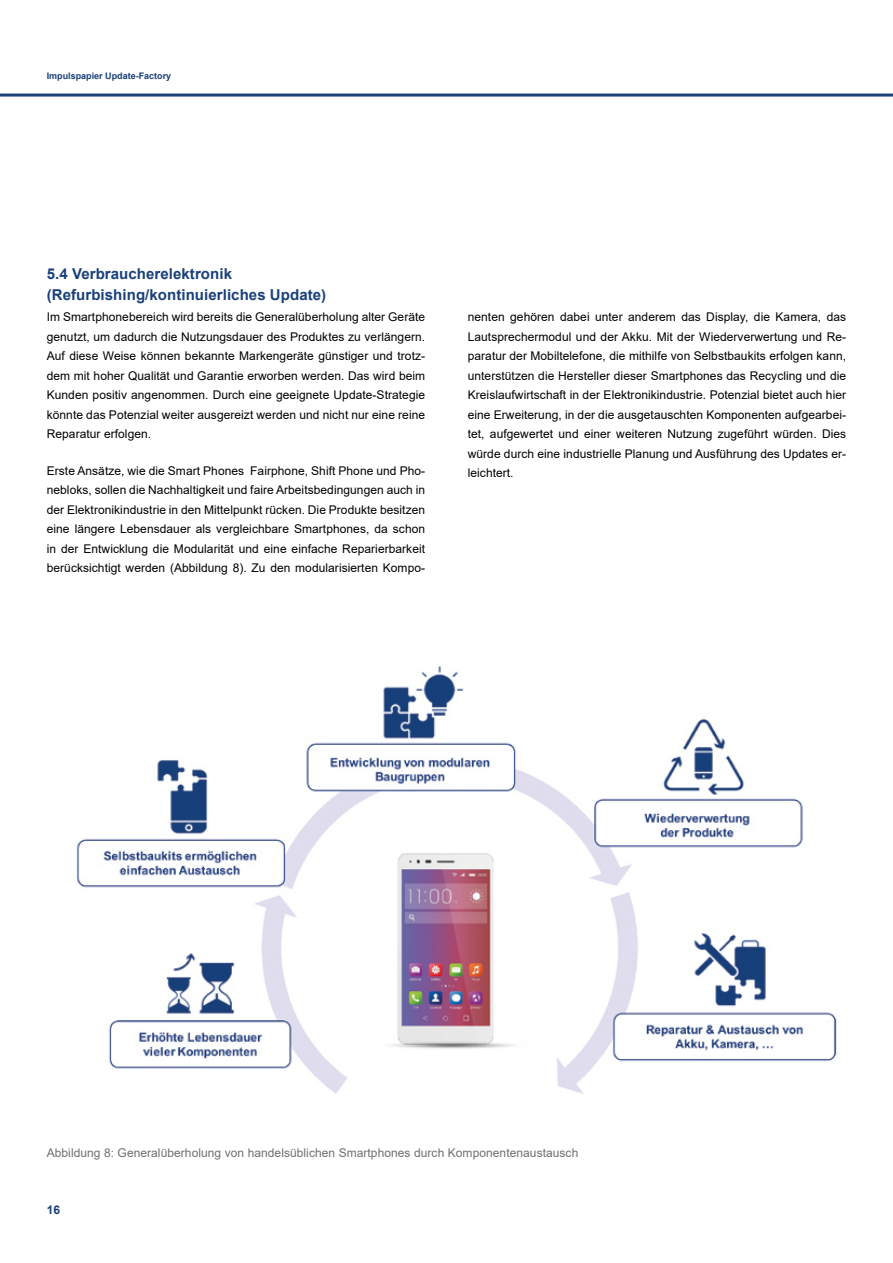
<style>
.page{position:relative;width:893px;height:1263px;background:#fff}
.page>*{position:absolute;margin:0;border:0;box-sizing:border-box;transform-origin:0 0}
.t1{font:700 15px/21px "Arial";letter-spacing:.005em;color:#19407b}
.t2{font:12px/19.5px "Arial";letter-spacing:.005em;color:#000;text-align:justify}
.t3{font:12px "Arial";letter-spacing:.005em;color:#706f6f}
.t4{font:700 12px "Arial";color:#19407b}
.t5{font:700 9px "Arial";color:#19407b}
</style>
<div class="page">
<hr style="left:0;top:94px;width:893px;height:3px;background:#19407b">
<img style="left:76px;top:666px;width:761px;height:428px">
<p class="t5" style="left:47px;top:72px;width:126px">Impulspapier Update-Factory</p>
<p class="t1" style="left:47px;top:264px;width:281px">5.4 Verbraucherelektronik (Refurbishing/kontinuierliches Update)</p>
<p class="t2" style="left:47px;top:309px;width:380px">Im Smartphonebereich wird bereits die Generalüberholung alter Geräte genutzt, um dadurch die Nutzungsdauer des Produktes zu verlängern.<br>Auf diese Weise können bekannte Markengeräte günstiger und trotz&shy;dem mit hoher Qualität und Garantie erworben werden. Das wird beim Kunden positiv angenommen. Durch eine geeignete Update-Strategie könnte das Potenzial weiter ausgereizt werden und nicht nur eine reine Reparatur erfolgen.</p>
<p class="t2" style="left:47px;top:462px;width:380px">Erste Ansätze, wie die Smart Phones Fairphone, Shift Phone und Pho&shy;nebloks, sollen die Nachhaltigkeit und faire Arbeitsbedingungen auch in der Elektronikindustrie in den Mittelpunkt rücken. Die Produkte besitzen eine längere Lebensdauer als vergleichbare Smartphones, da schon in der Entwicklung die Modularität und eine einfache Reparierbarkeit berücksichtigt werden (Abbildung 8). Zu den modularisierten Kompo-</p>
<p class="t2" style="left:468px;top:309px;width:380px">nenten gehören dabei unter anderem das Display, die Kamera, das Lautsprechermodul und der Akku. Mit der Wiederverwertung und Re&shy;paratur der Mobiltelefone, die mithilfe von Selbstbaukits erfolgen kann, unterstützen die Hersteller dieser Smartphones das Recycling und die Kreislaufwirtschaft in der Elektronikindustrie. Potenzial bietet auch hier eine Erweiterung, in der die ausgetauschten Komponenten aufgearbei&shy;tet, aufgewertet und einer weiteren Nutzung zugeführt würden. Dies würde durch eine industrielle Planung und Ausführung des Updates er&shy;leichtert.</p>
<p class="t3" style="left:47px;top:1148px;width:533px">Abbildung 8: Generalüberholung von handelsüblichen Smartphones durch Komponentenaustausch</p>
<p class="t4" style="left:47px;top:1205px;width:15px">16</p>
</div>
